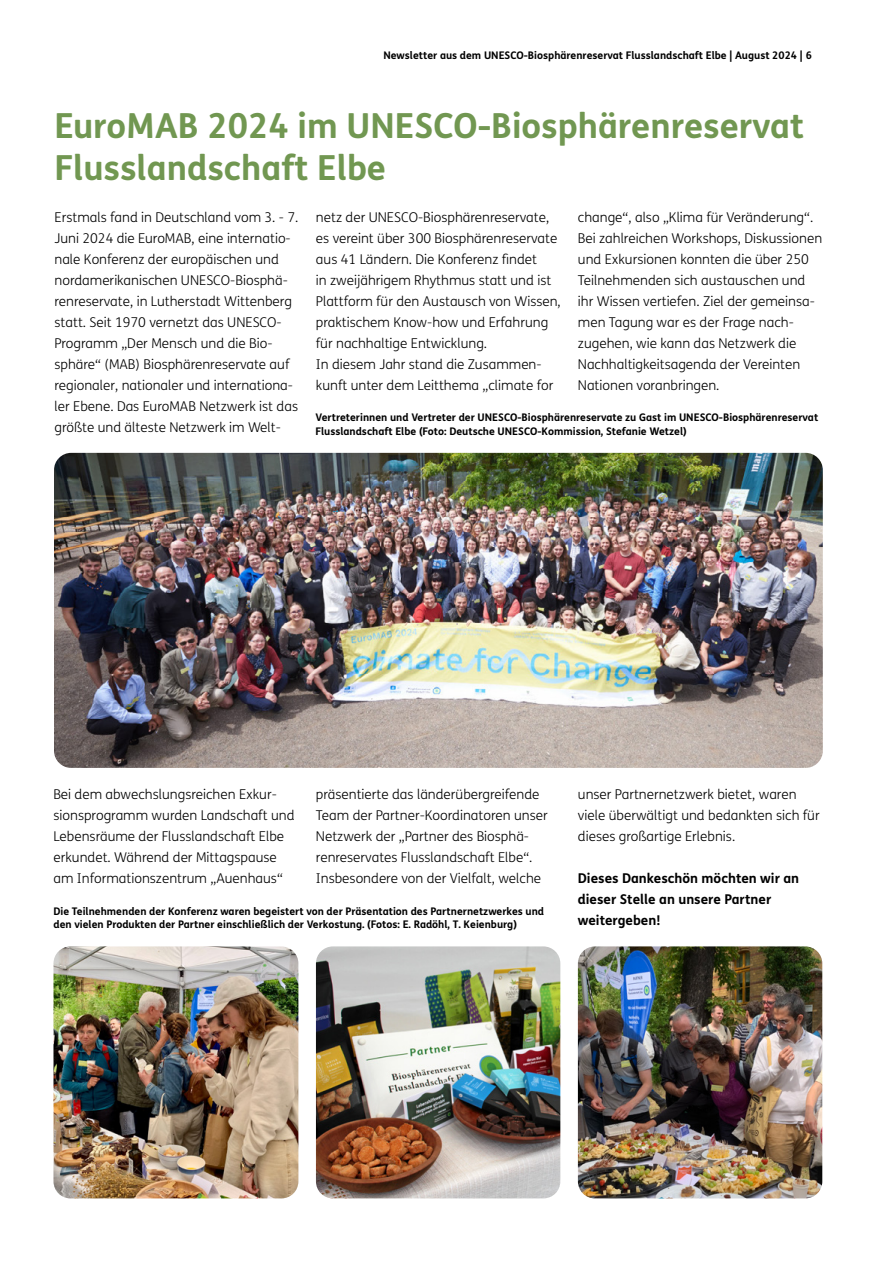
<style>
.page{position:relative;width:893px;height:1263px;background:#fff}
.page>*{position:absolute;margin:0;border:0;box-sizing:border-box;transform-origin:0 0}
.t1{font:700 34.5px/42px "FS Me";color:#719751}
.t2{font:300 13.5px/21px "FS Me";color:#000}
.t3{font:700 13.5px/21px "FS Me";color:#000}
.t4{font:700 10.5px/13.5px "FS Me";color:#000}
</style>
<div class="page">
<img style="left:54px;top:453px;width:769px;height:315px">
<img style="left:53px;top:946px;width:245px;height:252px">
<img style="left:316px;top:946px;width:244px;height:252px">
<img style="left:578px;top:946px;width:244px;height:252px">
<p class="t4" style="left:383px;top:49px;width:430px">Newsletter aus dem UNESCO-Biosphärenreservat Flusslandschaft Elbe | August 2024 | 6</p>
<h1 class="t1" style="left:55px;top:105px;width:751px">EuroMAB 2024 im UNESCO-Biosphärenreservat<br>Flusslandschaft Elbe</h1>
<p class="t2" style="left:316px;top:207px;width:246px">netz der UNESCO-Biosphärenreservate, es vereint über 300 Biosphärenreservate aus 41 Ländern. Die Konferenz findet<br>in zweijährigem Rhythmus statt und ist Plattform für den Austausch von Wissen, praktischem Know-how und Erfahrung für nachhaltige Entwicklung.<br>In diesem Jahr stand die Zusammen&shy;kunft unter dem Leitthema „climate for</p>
<p class="t2" style="left:55px;top:207px;width:245px">Erstmals fand in Deutschland vom 3. - 7.<br>Juni 2024 die EuroMAB, eine internatio&shy;nale Konferenz der europäischen und nordamerikanischen UNESCO-Biosphä&shy;renreservate, in Lutherstadt Wittenberg statt. Seit 1970 vernetzt das UNESCO-Programm „Der Mensch und die Bio&shy;sphäre“ (MAB) Biosphärenreservate auf regionaler, nationaler und internationa&shy;ler Ebene. Das EuroMAB Netzwerk ist das größte und älteste Netzwerk im Welt-</p>
<p class="t2" style="left:578px;top:207px;width:246px">change“, also „Klima für Veränderung“.<br>Bei zahlreichen Workshops, Diskussionen und Exkursionen konnten die über 250<br>Teilnehmenden sich austauschen und ihr Wissen vertiefen. Ziel der gemeinsa&shy;men Tagung war es der Frage nach&shy;zugehen, wie kann das Netzwerk die Nachhaltigkeitsagenda der Vereinten Nationen voranbringen.</p>
<p class="t4" style="left:315px;top:411px;width:504px">Vertreterinnen und Vertreter der UNESCO-Biosphärenreservate zu Gast im UNESCO-Biosphärenreservat<br>Flusslandschaft Elbe (Foto: Deutsche UNESCO-Kommission, Stefanie Wetzel)</p>
<p class="t2" style="left:316px;top:784px;width:233px">präsentierte das länderübergreifende Team der Partner-Koordinatoren unser Netzwerk der „Partner des Biosphä&shy;renreservates Flusslandschaft Elbe“.<br>Insbesondere von der Vielfalt, welche</p>
<p class="t2" style="left:578px;top:784px;width:243px">unser Partnernetzwerk bietet, waren viele überwältigt und bedankten sich für dieses großartige Erlebnis.</p>
<p class="t2" style="left:53px;top:784px;width:243px">Bei dem abwechslungsreichen Exkur&shy;sionsprogramm wurden Landschaft und Lebensräume der Flusslandschaft Elbe erkundet. Während der Mittagspause am Informationszentrum „Auenhaus“</p>
<p class="t4" style="left:53px;top:905px;width:492px">Die Teilnehmenden der Konferenz waren begeistert von der Präsentation des Partnernetzwerkes und den vielen Produkten der Partner einschließlich der Verkostung. (Fotos: E. Radöhl, T. Keienburg)</p>
<p class="t3" style="left:578px;top:868px;width:223px">Dieses Dankeschön möchten wir an dieser Stelle an unsere Partner weitergeben!</p>
</div>
